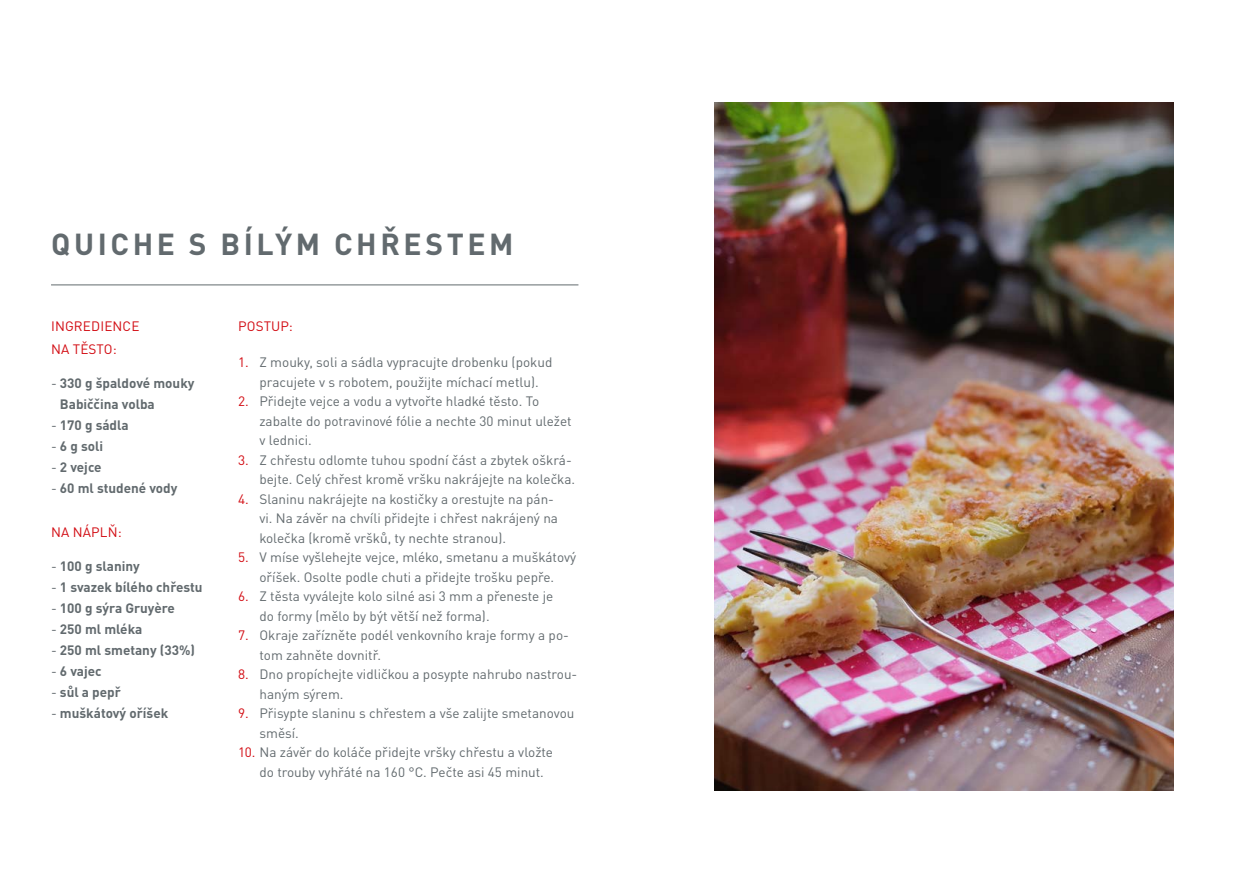
<style>
.page{position:relative;width:1259px;height:893px;background:#fff}
.page>*{position:absolute;margin:0;border:0;box-sizing:border-box;transform-origin:0 0}
.t1{font:700 30px "DIN Pro";letter-spacing:.12em;color:#626a6e}
.t2{font:13.5px/19.5px "DIN Pro";color:#626a6e}
.t3{font:700 13.5px/21px "DIN Pro";color:#626a6e}
.t4{font:13.5px/22.5px "DIN Pro";letter-spacing:.01em;color:#d20a11}
.s1{font-weight:400}
.s2{color:#d20a11}
</style>
<div class="page">
<img style="left:714px;top:102px;width:460px;height:689px">
<hr style="left:51px;top:285px;width:527px;height:1px;background:#626a6e">
<h1 class="t1" style="left:51px;top:223px;width:464px">QUICHE S BÍLÝM CHŘESTEM</h1>
<p class="t4" style="left:51px;top:314px;width:90px">INGREDIENCE<br>NA TĚSTO:</p>
<p class="t3" style="left:60px;top:372px;width:136px;text-indent:-9px"><span class="s1">-</span> 330 g špaldové mouky<br>Babiččina volba</p>
<p class="t3" style="left:51px;top:414px;width:79px"><span class="s1">-</span> 170 g sádla</p>
<p class="t3" style="left:51px;top:435px;width:54px"><span class="s1">-</span> 6 g soli</p>
<p class="t3" style="left:51px;top:456px;width:52px"><span class="s1">-</span> 2 vejce</p>
<p class="t3" style="left:51px;top:477px;width:128px"><span class="s1">-</span> 60 ml studené vody</p>
<p class="t4" style="left:51px;top:519px;width:72px">NA NÁPLŇ:</p>
<p class="t3" style="left:51px;top:555px;width:90px"><span class="s1">-</span> 100 g slaniny</p>
<p class="t3" style="left:51px;top:576px;width:153px"><span class="s1">-</span> 1 svazek bílého chřestu</p>
<p class="t3" style="left:51px;top:597px;width:125px"><span class="s1">-</span> 100 g sýra Gruyère</p>
<p class="t3" style="left:51px;top:618px;width:93px"><span class="s1">-</span> 250 ml mléka</p>
<p class="t3" style="left:51px;top:639px;width:145px"><span class="s1">-</span> 250 ml smetany (33%)</p>
<p class="t3" style="left:51px;top:660px;width:52px"><span class="s1">-</span> 6 vajec</p>
<p class="t3" style="left:51px;top:681px;width:71px"><span class="s1">-</span> sůl a pepř</p>
<p class="t3" style="left:51px;top:702px;width:119px"><span class="s1">-</span> muškátový oříšek</p>
<p class="t4" style="left:238px;top:314px;width:56px">POSTUP:</p>
<p class="t2" style="left:238px;top:351px;width:316px;text-align:center"><span class="s2">1.</span> Z mouky, soli a sádla vypracujte drobenku (pokud pracujete v s robotem, použijte míchací metlu).</p>
<p class="t2" style="left:259px;top:390px;width:314px;text-indent:-21px"><span class="s2">2.</span> Přidejte vejce a vodu a vytvořte hladké těsto. To zabalte do potravinové fólie a nechte 30 minut uležet v lednici.</p>
<p class="t2" style="left:238px;top:449px;width:338px;text-align:right"><span class="s2">3.</span> Z chřestu odlomte tuhou spodní část a zbytek oškrá&shy;bejte. Celý chřest kromě vršku nakrájejte na kolečka.</p>
<p class="t2" style="left:259px;top:488px;width:300px;text-indent:-21px"><span class="s2">4.</span> Slaninu nakrájejte na kostičky a orestujte na pán&shy;vi. Na závěr na chvíli přidejte i chřest nakrájený na kolečka (kromě vršků, ty nechte stranou).</p>
<p class="t2" style="left:238px;top:546px;width:339px;text-align:center"><span class="s2">5.</span> V míse vyšlehejte vejce, mléko, smetanu a muškátový oříšek. Osolte podle chuti a přidejte trošku pepře.</p>
<p class="t2" style="left:259px;top:585px;width:295px;text-indent:-21px"><span class="s2">6.</span> Z těsta vyválejte kolo silné asi 3 mm a přeneste je do formy (mělo by být větší než forma).</p>
<p class="t2" style="left:259px;top:624px;width:311px;text-indent:-21px"><span class="s2">7.</span> Okraje zařízněte podél venkovního kraje formy a po&shy;tom zahněte dovnitř.</p>
<p class="t2" style="left:259px;top:663px;width:319px;text-indent:-21px"><span class="s2">8.</span> Dno propíchejte vidličkou a posypte nahrubo nastrou&shy;haným sýrem.</p>
<p class="t2" style="left:259px;top:702px;width:316px;text-indent:-21px"><span class="s2">9.</span> Přisypte slaninu s chřestem a vše zalijte smetanovou směsí.</p>
<p class="t2" style="left:259px;top:741px;width:295px;text-indent:-21px"><span class="s2">10.</span> Na závěr do koláče přidejte vršky chřestu a vložte do trouby vyhřáté na 160 °C. Pečte asi 45 minut.</p>
</div>
